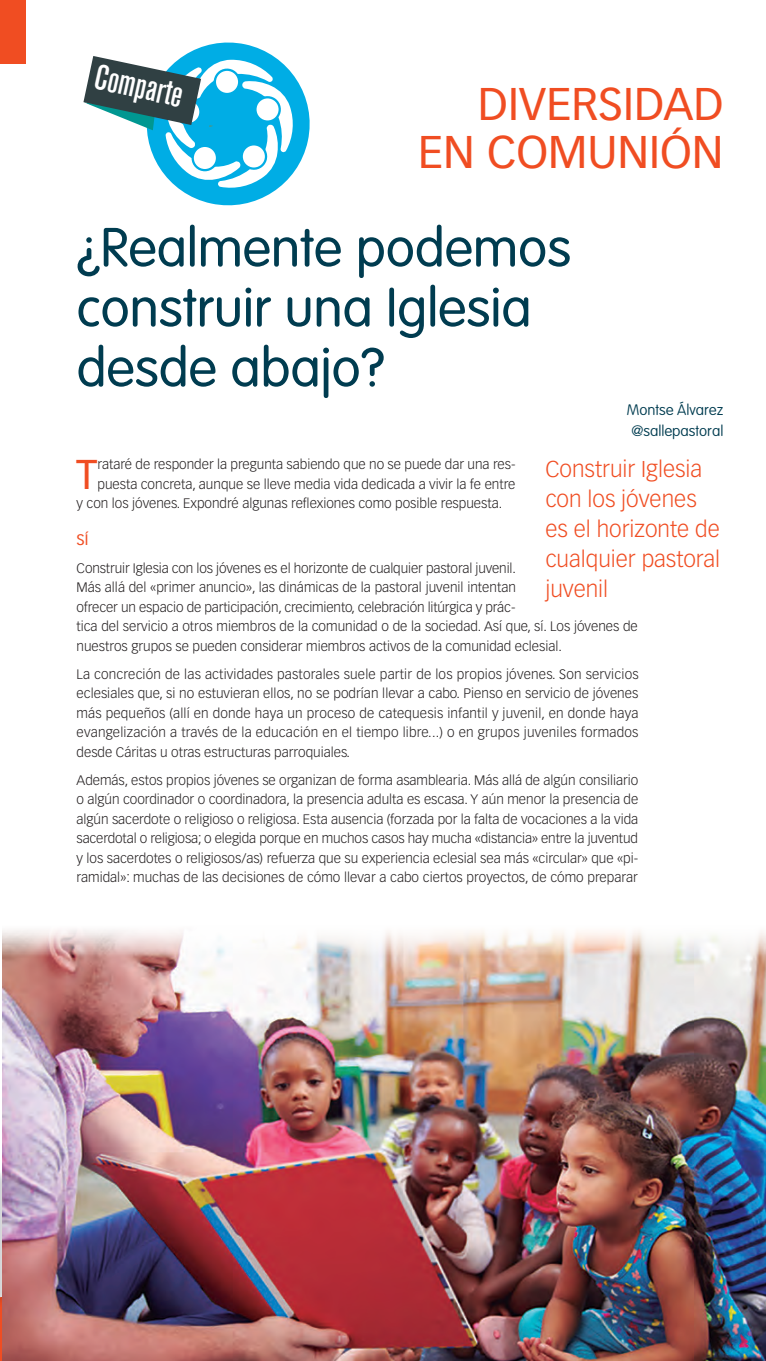
<style>
.page{position:relative;width:766px;height:1361px;background:#fff}
.page>*{position:absolute;margin:0;border:0;box-sizing:border-box;transform-origin:0 0}
.t1{font:300 54px/60px "VAG Rounded Std";color:#003c50}
.t2{font:45px/48px "Vectora LT Std";color:#f04d22;text-align:right}
.t3{font:40.95px "Vectora LT Std";color:#f04d22}
.t4{font:35.4px "Akzidenz Grotesk BQ Md Cnd Alt";color:#fff}
.t5{font:300 22.5px/30px "Vectora LT Std";color:#f04d22}
.t6{font:100 15px/21px "VAG Rounded Std";color:#003c50}
.t7{font:15px "Vectora LT Std";color:#f04d22}
.t8{font:300 13.5px/19.5px "Vectora LT Std";color:#231f20;text-align:justify}
</style>
<div class="page">
<div style="left:0;top:1297px;width:26px;height:64px;background:#f04d22"></div>
<div style="left:0;top:0;width:26px;height:64px;background:#f04d22"></div>
<div style="left:0;top:1168px;width:11px;height:140px;background:#231f20;opacity:.25"></div>
<svg style="left:83px;top:42px;width:227px;height:164px"></svg>
<img style="left:2px;top:929px;width:763px;height:432px">
<h3 class="t4" style="left:99px;top:57px;width:91px;rotate:12deg">Comparte</h3>
<h2 class="t2" style="left:418px;top:80px;width:307px">DIVERSIDAD<br>EN COMUNIÓN</h2>
<h1 class="t1" style="left:77px;top:219px;width:496px">¿Realmente podemos construir una Iglesia desde abajo?</h1>
<p class="t6" style="left:626px;top:400px;width:98px">Montse Álvarez @sallepastoral</p>
<h3 class="t3" style="left:76px;top:450px;width:23px">T</h3>
<p class="t8" style="left:98px;top:455px;width:419px">rataré de responder la pregunta sabiendo que no se puede dar una res-</p>
<h3 class="t5" style="left:545px;top:454px;width:176px">Construir Iglesia con los jóvenes es el horizonte de cualquier pastoral juvenil</h3>
<p class="t8" style="left:98px;top:474px;width:419px">puesta concreta, aunque se lleve media vida dedicada a vivir la fe entre</p>
<p class="t8" style="left:77px;top:494px;width:427px">y con los jóvenes. Expondré algunas reflexiones como posible respuesta.</p>
<p class="t7" style="left:77px;top:530px;width:13px">SÍ</p>
<p class="t8" style="left:77px;top:558px;width:562px;text-align:left">Construir Iglesia con los jóvenes es el horizonte de cualquier pastoral juvenil.<br>Más allá del «primer anuncio», las dinámicas de la pastoral juvenil intentan<br>ofrecer un espacio de participación, crecimiento, celebración litúrgica y prác-<br>tica del servicio a otros miembros de la comunidad o de la sociedad. Así que, sí. Los jóvenes de nuestros grupos se pueden considerar miembros activos de la comunidad eclesial.</p>
<p class="t8" style="left:77px;top:664px;width:563px">La concreción de las actividades pastorales suele partir de los propios jóvenes. Son servicios eclesiales que, si no estuvieran ellos, no se podrían llevar a cabo. Pienso en servicio de jóvenes más pequeños (allí en donde haya un proceso de catequesis infantil y juvenil, en donde haya evangelización a través de la educación en el tiempo libre...) o en grupos juveniles formados desde Cáritas u otras estructuras parroquiales.</p>
<p class="t8" style="left:77px;top:770px;width:563px">Además, estos propios jóvenes se organizan de forma asamblearia. Más allá de algún consiliario o algún coordinador o coordinadora, la presencia adulta es escasa. Y aún menor la presencia de algún sacerdote o religioso o religiosa. Esta ausencia (forzada por la falta de vocaciones a la vida sacerdotal o religiosa; o elegida porque en muchos casos hay mucha «distancia» entre la juventud y los sacerdotes o religiosos/as) refuerza que su experiencia eclesial sea más «circular» que «pi&shy;ramidal»: muchas de las decisiones de cómo llevar a cabo ciertos proyectos, de cómo preparar</p>
</div>
